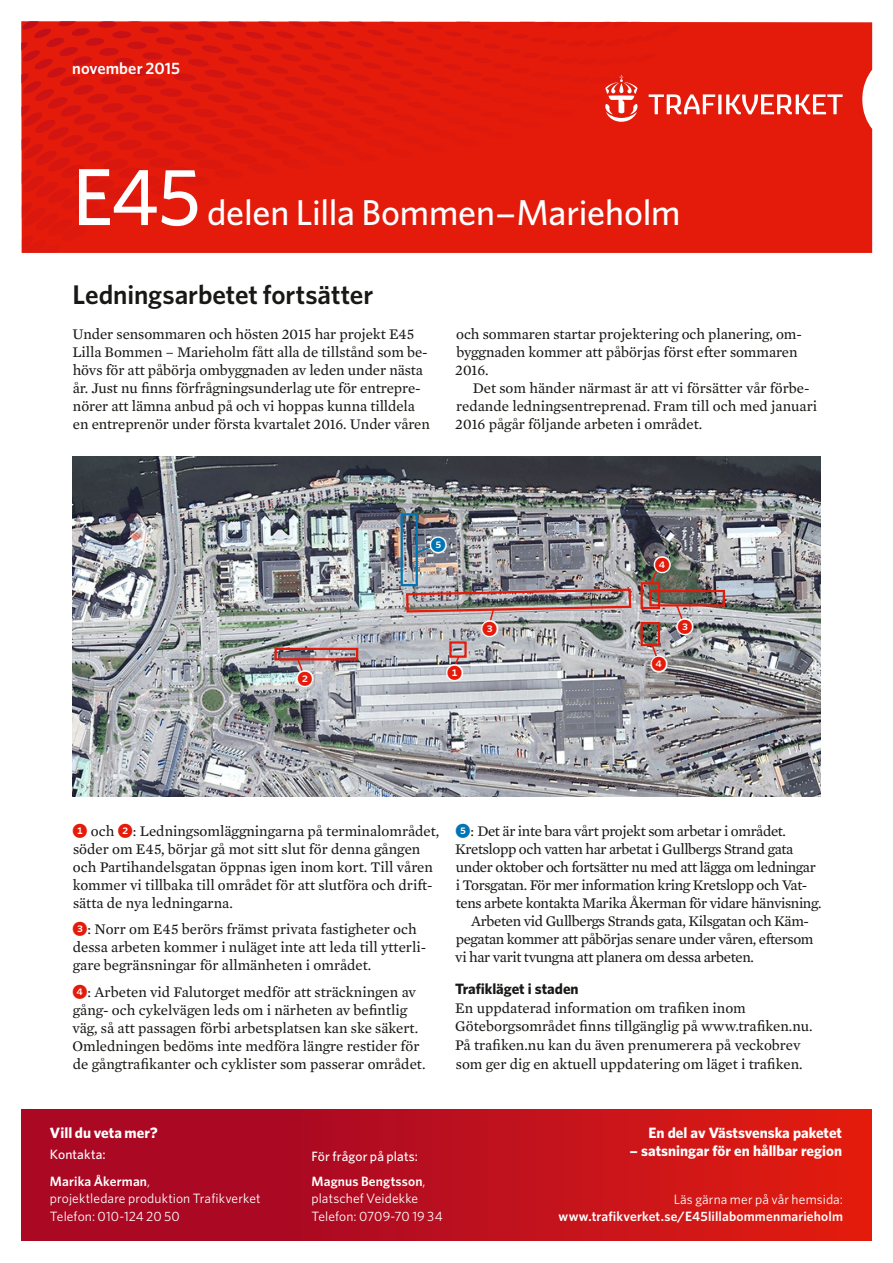
<style>
.page{position:relative;width:893px;height:1263px;background:#fff}
.page>*{position:absolute;margin:0;border:0;box-sizing:border-box;transform-origin:0 0}
.t1{font:500 81px "Whitney";color:#fff}
.t2{font:500 36px "Whitney";letter-spacing:-.005em;color:#fff}
.t3{font:600 27px "Whitney";letter-spacing:-.005em;color:#181816}
.t4{font:600 16.5px "Whitney";letter-spacing:.005em;color:#fff}
.t5{font:15px/18px "Mercury Text G2";letter-spacing:-.005em;color:#181816}
.t6{font:15px "Mercury Text G2";letter-spacing:-.025em;color:#181816}
.t7{font:700 15px/18px "Whitney";color:#fff;text-align:right}
.t8{font:700 15px "Whitney";color:#181816}
.t9{font:15px "Whitney Index Black Rd Bd";color:#e41b0b}
.t10{font:15px "Whitney Index Black Rd Bd";color:#0075b3}
.t11{font:13.5px/17.7px "Whitney";letter-spacing:.01em;color:#fff}
.t12{font:600 13.5px "Whitney";letter-spacing:.01em;color:#fff}
.t13{font:500 13.5px "Whitney";letter-spacing:.01em;color:#fff}
.s1{font-family:"Whitney Index Black Rd Bd";color:#e41b0b}
.s2{font-family:"Whitney Index Black Rd Bd";color:#0075b3}
.s3{font-weight:600}
</style>
<div class="page">
<div style="left:21px;top:21px;width:851px;height:232px;background:#e41b0b"></div>
<svg style="left:707px;top:94px;width:136px;height:20px"></svg>
<svg style="left:21px;top:22px;width:686px;height:231px;background:#e11b0d"></svg>
<div style="left:21px;top:1109px;width:851px;height:131px;background:linear-gradient(to right,#9e0428,#de1b12)"></div>
<img style="left:72px;top:457px;width:749px;height:339px">
<div style="left:641px;top:622px;width:19px;height:24px;border:2px solid #e41b0b"></div>
<div style="left:641px;top:582px;width:19px;height:27px;border:2px solid #e41b0b"></div>
<div style="left:275px;top:648px;width:83px;height:12px;border:2px solid #e41b0b"></div>
<div style="left:401px;top:513px;width:17px;height:73px;border:2px solid #0075b3"></div>
<div style="left:449px;top:641px;width:18px;height:17px;border:2px solid #e41b0b"></div>
<div style="left:649px;top:590px;width:76px;height:16px;border:2px solid #e41b0b"></div>
<svg style="left:445px;top:655px;width:20px;height:28px"></svg>
<img style="left:405px;top:587px;width:227px;height:52px">
<svg style="left:414px;top:535px;width:34px;height:20px"></svg>
<svg style="left:295px;top:657px;width:20px;height:32px"></svg>
<svg style="left:649px;top:643px;width:20px;height:31px"></svg>
<svg style="left:649px;top:551px;width:23px;height:34px"></svg>
<svg style="left:675px;top:604px;width:20px;height:33px"></svg>
<p class="t4" style="left:72px;top:57px;width:109px">november 2015</p>
<h1 class="t1" style="left:72px;top:143px;width:130px">E45</h1>
<h2 class="t2" style="left:207px;top:189px;width:475px">delen Lilla Bommen−Marieholm</h2>
<h3 class="t3" style="left:72px;top:277px;width:302px">Ledningsarbetet fortsätter</h3>
<p class="t5" style="left:72px;top:324px;width:359px">Under sensommaren och hösten 2015 har projekt E45<br>Lilla Bommen – Marieholm fått alla de tillstånd som be&shy;hövs för att påbörja ombyggnaden av leden under nästa år. Just nu finns förfrågningsunderlag ute för entrepre&shy;nörer att lämna anbud på och vi hoppas kunna tilldela en entreprenör under första kvartalet 2016. Under våren</p>
<p class="t5" style="left:455px;top:324px;width:348px">och sommaren startar projektering och planering, om&shy;byggnaden kommer att påbörjas först efter sommaren<br>2016.</p>
<p class="t5" style="left:455px;top:378px;width:363px;text-indent:17px">Det som händer närmast är att vi försätter vår förbe&shy;redande ledningsentreprenad. Fram till och med januari<br>2016 pågår följande arbeten i området.</p>
<p class="t9" style="left:297px;top:672px;width:16px">2</p>
<p class="t10" style="left:431px;top:538px;width:16px">5</p>
<p class="t9" style="left:447px;top:666px;width:16px">1</p>
<p class="t9" style="left:482px;top:622px;width:16px">3</p>
<p class="t9" style="left:655px;top:558px;width:16px">4</p>
<p class="t9" style="left:651px;top:657px;width:16px">4</p>
<p class="t9" style="left:677px;top:620px;width:16px">3</p>
<p class="t5" style="left:73px;top:821px;width:368px"><span class="s1">1</span> och <span class="s1">2</span>: Ledningsomläggningarna på terminalområdet, söder om E45, börjar gå mot sitt slut för denna gången och Partihandelsgatan öppnas igen inom kort. Till våren kommer vi tillbaka till området för att slutföra och drift&shy;sätta de nya ledningarna.</p>
<p class="t5" style="left:73px;top:920px;width:355px"><span class="s1">3</span>: Norr om E45 berörs främst privata fastigheter och dessa arbeten kommer i nuläget inte att leda till ytterli&shy;gare begränsningar för allmänheten i området.</p>
<p class="t5" style="left:72px;top:982px;width:355px"><span class="s1">4</span>: Arbeten vid Falutorget medför att sträckningen av gång- och cykelvägen leds om i närheten av befintlig väg, så att passagen förbi arbetsplatsen kan ske säkert.<br>Omledningen bedöms inte medföra längre restider för de gångtrafikanter och cyklister som passerar området.</p>
<p class="t6" style="left:455px;top:820px;width:332px"><span class="s2">5</span>: Det är inte bara vårt projekt som arbetar i området.</p>
<p class="t6" style="left:455px;top:838px;width:340px">Kretslopp och vatten har arbetat i Gullbergs Strand gata</p>
<p class="t6" style="left:456px;top:856px;width:361px">under oktober och fortsätter nu med att lägga om ledningar</p>
<p class="t6" style="left:456px;top:874px;width:353px">i Torsgatan. För mer information kring Kretslopp och Vat-</p>
<p class="t6" style="left:456px;top:892px;width:367px">tens arbete kontakta Marika Åkerman för vidare hänvisning.</p>
<p class="t6" style="left:471px;top:910px;width:339px">Arbeten vid Gullbergs Strands gata, Kilsgatan och Käm-</p>
<p class="t6" style="left:456px;top:928px;width:359px">pegatan kommer att påbörjas senare under våren, eftersom</p>
<p class="t6" style="left:455px;top:946px;width:300px">vi har varit tvungna att planera om dessa arbeten.</p>
<p class="t8" style="left:455px;top:979px;width:125px">Trafikläget i staden</p>
<p class="t5" style="left:455px;top:997px;width:359px;line-height:18.8px">En uppdaterad information om trafiken inom Göteborgsområdet finns tillgänglig på www.trafiken.nu.<br>På trafiken.nu kan du även prenumerera på veckobrev som ger dig en aktuell uppdatering om läget i trafiken.</p>
<p class="t7" style="left:50px;top:1124px;width:109px">Vill du veta mer?</p>
<p class="t13" style="left:50px;top:1145px;width:57px">Kontakta:</p>
<p class="t13" style="left:311px;top:1147px;width:108px">För frågor på plats:</p>
<p class="t11" style="left:50px;top:1172px;width:212px"><span class="s3">Marika Åkerman</span>,<br>projektledare produktion Trafikverket<br>Telefon: 010-124 20 50</p>
<p class="t11" style="left:311px;top:1172px;width:133px"><span class="s3">Magnus Bengtsson</span>, platschef Veidekke<br>Telefon: 0709-70 19 34</p>
<p class="t7" style="left:629px;top:1124px;width:214px">En del av Västsvenska paketet<br>− satsningar för en hållbar region</p>
<p class="t11" style="left:674px;top:1190px;width:171px">Läs gärna mer på vår hemsida:</p>
<p class="t12" style="left:559px;top:1208px;width:286px">www.trafikverket.se/E45lillabommenmarieholm</p>
</div>
